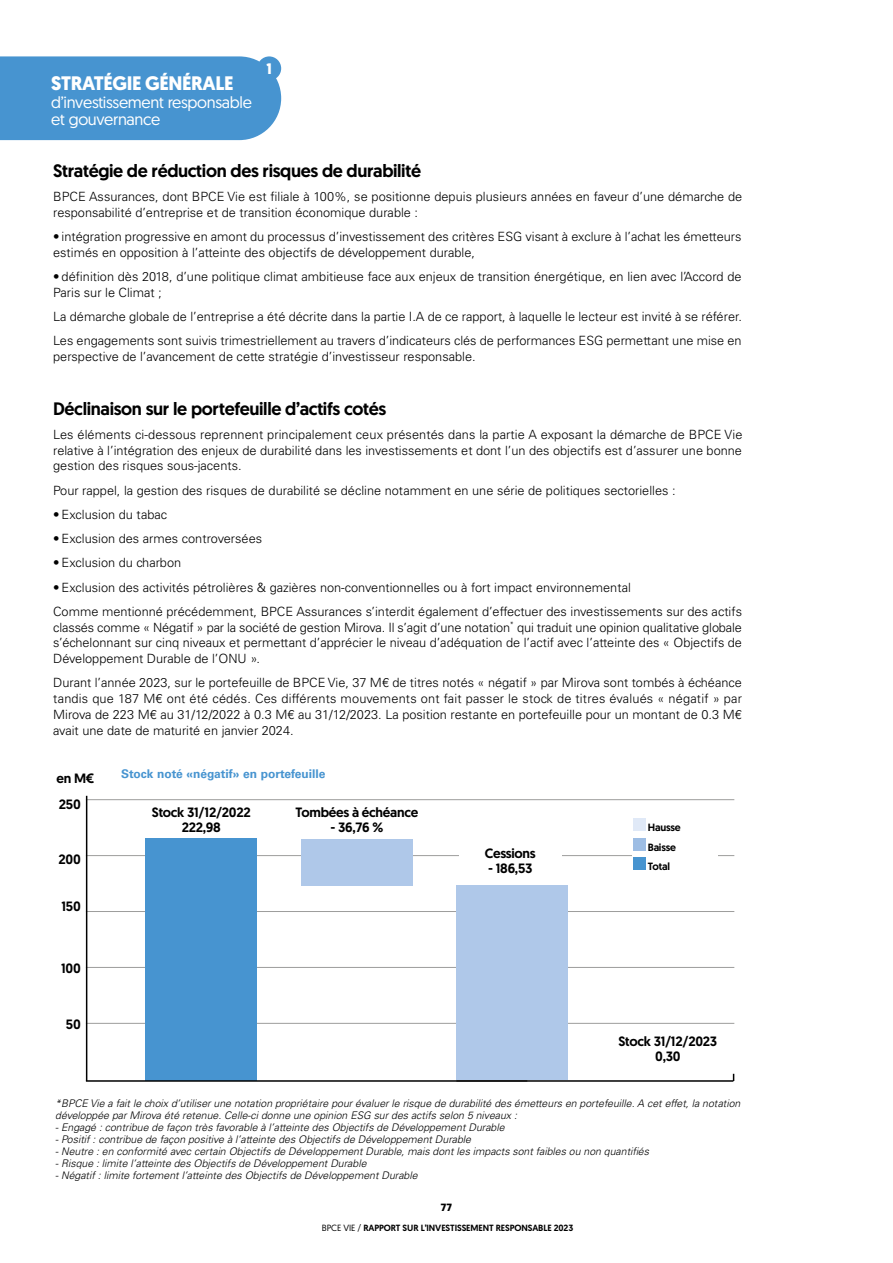
<style>
.page{position:relative;width:893px;height:1263px;background:#fff}
.page>*{position:absolute;margin:0;border:0;box-sizing:border-box;transform-origin:0 0}
.t1{font:700 19.5px "Geomanist";letter-spacing:-.02em;color:#fff}
.t2{font:500 18px "Geomanist";letter-spacing:-.02em;color:#000}
.t3{font:16.35px/17.1px "Geomanist";letter-spacing:-.02em;color:#fff}
.t4{font:700 15.3px "Geomanist";color:#fff}
.t5{font:500 13.5px/15px "Geomanist";letter-spacing:-.02em;color:#000;text-align:center}
.t6{font:300 12.75px/15.8px "Univers LT Std";color:#000}
.t7{font:700 12px "Univers LT Std";color:#4794d0}
.t8{font:italic 300 10.5px/12px "Univers LT Std";color:#000}
.t9{font:500 10.5px/19.5px "Geomanist";letter-spacing:-.02em;color:#000}
.t10{font:700 10.5px "Geomanist";color:#000}
.t11{font:500 9px "Geomanist";letter-spacing:-.01em;color:#000}
.s1{font-weight:400}
</style>
<div class="page">
<hr style="left:86px;top:967px;width:648px;height:1px;background:#9d9d9c">
<hr style="left:86px;top:1023px;width:648px;height:1px;background:#9d9d9c">
<hr style="left:86px;top:911px;width:648px;height:1px;background:#9d9d9c">
<hr style="left:86px;top:855px;width:648px;height:1px;background:#9d9d9c">
<hr style="left:86px;top:799px;width:648px;height:1px;background:#9d9d9c">
<hr style="left:86px;top:796px;width:1px;height:285px;background:#000">
<div style="left:146px;top:839px;width:111px;height:242px;background:#4794d0"></div>
<div style="left:301px;top:839px;width:112px;height:47px;background:#afc8e9"></div>
<div style="left:457px;top:886px;width:111px;height:194px;background:#afc8e9"></div>
<div style="left:459px;top:845px;width:102px;height:33px;background:#fff"></div>
<hr style="left:86px;top:1080px;width:647px;height:2px;background:#000">
<div style="left:633px;top:818px;width:85px;height:59px;background:#fff"></div>
<div style="left:633px;top:818px;width:13px;height:13px;background:#e0e9f7"></div>
<div style="left:633px;top:838px;width:13px;height:13px;background:#9dbde4"></div>
<div style="left:633px;top:857px;width:13px;height:13px;background:#4794d0"></div>
<div style="left:0;top:56px;width:281px;height:84px;background:#4794d0"></div>
<div style="left:257px;top:56px;width:24px;height:24px;background:#4794d0;border-radius:50%"></div>
<h1 class="t1" style="left:51px;top:71px;width:184px">STRATÉGIE GÉNÉRALE</h1>
<p class="t3" style="left:51px;top:93px;width:202px">d’investissement responsable et gouvernance</p>
<p class="t4" style="left:266px;top:58px;width:7px">1</p>
<h2 class="t2" style="left:53px;top:158px;width:369px">Stratégie de réduction des risques de durabilité</h2>
<p class="t6" style="left:53px;top:188px;width:691px">BPCE Assurances, dont BPCE Vie est filiale à 100%, se positionne depuis plusieurs années en faveur d’une démarche de responsabilité d’entreprise et de transition économique durable :</p>
<p class="t6" style="left:53px;top:228px;width:690px">• intégration progressive en amont du processus d’investissement des critères ESG visant à exclure à l’achat les émetteurs estimés en opposition à l’atteinte des objectifs de développement durable,</p>
<p class="t6" style="left:53px;top:268px;width:690px">• définition dès 2018, d’une politique climat ambitieuse face aux enjeux de transition énergétique, en lien avec l’Accord de<br>Paris sur le Climat ;</p>
<p class="t6" style="left:53px;top:304px;width:690px;line-height:24.3px">La démarche globale de l’entreprise a été décrite dans la partie I.A de ce rapport, à laquelle le lecteur est invité à se référer.<br>Les engagements sont suivis trimestriellement au travers d’indicateurs clés de performances ESG permettant une mise en</p>
<p class="t6" style="left:53px;top:348px;width:424px">perspective de l’avancement de cette stratégie d’investisseur responsable.</p>
<h2 class="t2" style="left:53px;top:396px;width:335px">Déclinaison sur le portefeuille d’actifs cotés</h2>
<p class="t6" style="left:53px;top:426px;width:691px;text-align:justify">Les éléments ci-dessous reprennent principalement ceux présentés dans la partie A exposant la démarche de BPCE Vie relative à l’intégration des enjeux de durabilité dans les investissements et dont l’un des objectifs est d’assurer une bonne gestion des risques sous-jacents.</p>
<p class="t6" style="left:53px;top:482px;width:624px">Pour rappel, la gestion des risques de durabilité se décline notamment en une série de politiques sectorielles :</p>
<p class="t6" style="left:53px;top:506px;width:116px">• Exclusion du tabac</p>
<p class="t6" style="left:53px;top:531px;width:210px">• Exclusion des armes controversées</p>
<p class="t6" style="left:53px;top:555px;width:130px">• Exclusion du charbon</p>
<p class="t6" style="left:53px;top:575px;width:690px;line-height:24.3px">• Exclusion des activités pétrolières &amp; gazières non-conventionnelles ou à fort impact environnemental<br>Comme mentionné précédemment, BPCE Assurances s’interdit également d’effectuer des investissements sur des actifs</p>
<p class="t6" style="left:53px;top:619px;width:690px;text-align:justify">classés comme « Négatif » par la société de gestion Mirova. Il s’agit d’une notation<sup>*</sup> qui traduit une opinion qualitative globale s’échelonnant sur cinq niveaux et permettant d’apprécier le niveau d’adéquation de l’actif avec l’atteinte des « Objectifs de Développement Durable de l’ONU ».</p>
<p class="t6" style="left:53px;top:675px;width:690px;text-align:justify">Durant l’année 2023, sur le portefeuille de BPCE Vie, 37 M€ de titres notés « négatif » par Mirova sont tombés à échéance tandis que 187 M€ ont été cédés. Ces différents mouvements ont fait passer le stock de titres évalués « négatif » par Mirova de 223 M€ au 31/12/2022 à 0.3 M€ au 31/12/2023. La position restante en portefeuille pour un montant de 0.3 M€ avait une date de maturité en janvier 2024.</p>
<p class="t5" style="left:56px;top:770px;width:40px">en M€</p>
<p class="t5" style="left:59px;top:796px;width:23px">250</p>
<p class="t5" style="left:58px;top:851px;width:24px">200</p>
<p class="t5" style="left:62px;top:898px;width:21px">150</p>
<p class="t5" style="left:61px;top:961px;width:21px">100</p>
<p class="t5" style="left:66px;top:1016px;width:16px">50</p>
<p class="t7" style="left:121px;top:767px;width:206px">Stock noté «négatif» en portefeuille</p>
<p class="t5" style="left:152px;top:805px;width:100px">Stock 31/12/2022<br>222,98</p>
<p class="t5" style="left:295px;top:805px;width:124px">Tombées à échéance</p>
<p class="t5" style="left:330px;top:820px;width:55px">- 36,76 %</p>
<p class="t5" style="left:485px;top:846px;width:53px">Cessions</p>
<p class="t5" style="left:488px;top:861px;width:46px">- 186,53</p>
<p class="t9" style="left:648px;top:818px;width:34px">Hausse<br>Baisse<br>Total</p>
<p class="t5" style="left:618px;top:1034px;width:100px">Stock 31/12/2023<br>0,30</p>
<p class="t8" style="left:55px;top:1098px;width:687px">*BPCE Vie a fait le choix d’utiliser une notation propriétaire pour évaluer le risque de durabilité des émetteurs en portefeuille. A cet effet, la notation développée par Mirova été retenue. Celle-ci donne une opinion ESG sur des actifs selon 5 niveaux :</p>
<p class="t8" style="left:55px;top:1122px;width:451px">- Engagé : contribue de façon très favorable à l’atteinte des Objectifs de Développement Durable</p>
<p class="t8" style="left:55px;top:1134px;width:417px">- Positif : contribue de façon positive à l’atteinte des Objectifs de Développement Durable</p>
<p class="t8" style="left:55px;top:1146px;width:595px">- Neutre : en conformité avec certain Objectifs de Développement Durable, mais dont les impacts sont faibles ou non quantifiés</p>
<p class="t8" style="left:55px;top:1158px;width:313px">- Risque : limite l’atteinte des Objectifs de Développement Durable</p>
<p class="t8" style="left:55px;top:1170px;width:364px">- Négatif : limite fortement l’atteinte des Objectifs de Développement Durable</p>
<p class="t10" style="left:441px;top:1200px;width:13px">77</p>
<p class="t11" style="left:322px;top:1222px;width:253px"><span class="s1">BPCE VIE /</span> RAPPORT SUR L’INVESTISSEMENT RESPONSABLE 2023</p>
</div>
